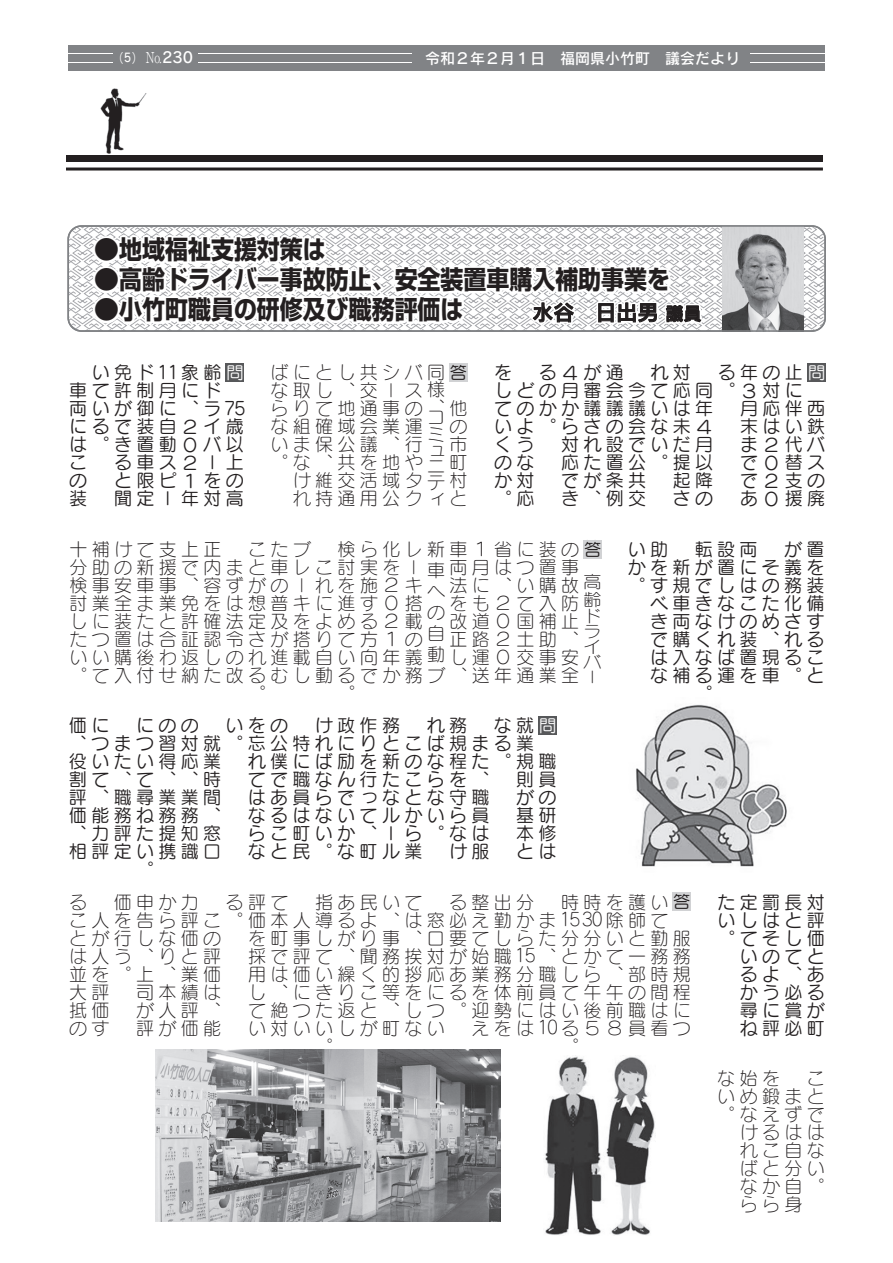
<style>
.page{position:relative;width:893px;height:1263px;background:#fff}
.page>*{position:absolute;margin:0;border:0;box-sizing:border-box;transform-origin:0 0}
.t1{font:700 25.5px "Shin Go Pro";color:#231f20}
.t2{font:21px "Rodin Pro DB";color:#231f20}
.t3{font:18px/18px "Seurat Pro L";letter-spacing:-.08em;color:#231f20}
.t4{font:18px/18px "Seurat Pro M";color:#231f20}
.t5{font:18px "Rodin Pro DB";color:#231f20}
.t6{font:17.25px "Seurat Pro M";color:#fff}
.t7{font:17.25px "Seurat Pro M";color:#231f20}
.t8{font:17.1px/17.7px "Seurat Pro L";color:#231f20;scale:1.05 1}
.t9{font:16.2px/15.5px "Seurat Pro L";color:#231f20;text-align:justify;scale:1.11 1}
.t10{font:15px "Rodin Pro DB";color:#fff}
.t11{font:300 15px "Ryumin Pro";color:#fff;scale:.77 1}
.t12{font:12px "Rodin Pro M";color:#fff;scale:.85 1}
.s1{font-family:"Rodin Pro DB"}
.s2{font-family:"Rodin Pro DB";font-weight:400}
.s3{font-size:17.1px}
.s4{font-size:16.2px}
</style>
<div class="page">
<div style="left:807px;top:363px;width:19px;height:19px;background:#57585a"></div>
<div style="left:226px;top:363px;width:18px;height:19px;background:#57585a"></div>
<div style="left:539px;top:716px;width:18px;height:18px;background:#57585a"></div>
<div style="left:449px;top:363px;width:19px;height:19px;background:#d1d2d4"></div>
<div style="left:584px;top:540px;width:18px;height:18px;background:#d1d2d4"></div>
<div style="left:673px;top:893px;width:18px;height:18px;background:#d1d2d4"></div>
<div style="left:66px;top:155px;width:757px;height:7px;background:#231f20"></div>
<hr style="left:66px;top:168px;width:757px;height:3px;background:#231f20">
<img style="left:100px;top:88px;width:47px;height:66px">
<svg style="left:68px;top:226px;width:757px;height:105px"></svg>
<div style="left:93px;top:236px;width:27px;height:27px;border:4px solid #fff;border-radius:50%"></div>
<div style="left:93px;top:266px;width:27px;height:27px;border:4px solid #fff;border-radius:50%"></div>
<div style="left:93px;top:296px;width:27px;height:27px;border:4px solid #fff;border-radius:50%"></div>
<svg style="left:114px;top:231px;width:593px;height:98px"></svg>
<img style="left:723px;top:228px;width:81px;height:101px">
<div style="left:67px;top:225px;width:759px;height:107px;border:2px solid #808285;border-radius:13px"></div>
<div style="left:68px;top:63px;width:756px;height:7px;background:#818386"></div>
<div style="left:68px;top:54px;width:756px;height:8px;background:#818386"></div>
<div style="left:68px;top:45px;width:756px;height:8px;background:#818386"></div>
<div style="left:113px;top:46px;width:84px;height:23px;background:#818386"></div>
<div style="left:412px;top:46px;width:338px;height:23px;background:#818386"></div>
<img style="left:155px;top:1050px;width:346px;height:171px">
<img style="left:636px;top:704px;width:151px;height:163px">
<img style="left:545px;top:1056px;width:111px;height:179px">
<p class="t12" style="left:119px;top:49px;width:22px"><span class="s1">5</span>( )</p>
<p class="t11" style="left:146px;top:46px;width:63px">No.<span class="s2">230</span></p>
<p class="t10" style="left:425px;top:48px;width:317px">令和２年２月１日　福岡県小竹町　議会だより</p>
<h1 class="t1" style="left:94px;top:230px;width:234px">●地域福祉支援対策は</h1>
<h1 class="t1" style="left:94px;top:260px;width:578px">●高齢ドライバー事故防止、安全装置車購入補助事業を</h1>
<p class="t5" style="left:666px;top:302px;width:37px">議員</p>
<h1 class="t1" style="left:94px;top:290px;width:371px">●小竹町職員の研修及び職務評価は</h1>
<p class="t2" style="left:532px;top:299px;width:127px">水谷　日出男</p>
<p class="t4" style="left:69px;top:363px;width:175px">　い免ド11象齢問</p>
<p class="t6" style="left:226px;top:361px;width:19px">問</p>
<p class="t4" style="left:69px;top:381px;width:152px">車て許制月にド</p>
<p class="t4" style="left:69px;top:399px;width:178px">両いが御に、ラ 75</p>
<p class="t4" style="left:114px;top:453px;width:101px">る車ス２ーと限ピ１</p>
<p class="t4" style="left:69px;top:417px;width:175px;text-align:right">にるで装自２イ歳は。き置動０バ以上<br>をの<br>年対高</p>
<p class="t4" style="left:69px;top:453px;width:19px;text-align:justify">この装</p>
<p class="t4" style="left:114px;top:489px;width:56px">聞定ー</p>
<p class="t3" style="left:271px;top:363px;width:197px">ばにとし共シバ同答な取し、交ー<br>らりて地通事の、他な組確域会業運<br>いま保公議、行</p>
<p class="t3" style="left:293px;top:471px;width:174px">け維交活域タ<br>れ持通用公クィと</p>
<p class="t7" style="left:450px;top:361px;width:19px">答</p>
<p class="t3" style="left:405px;top:377px;width:66px;line-height:26.5px;text-align:center">ス様　コ</p>
<p class="t3" style="left:427px;top:425px;width:19px;line-height:16.2px;text-align:justify">ミュニテ</p>
<p class="t3" style="left:449px;top:417px;width:19px;text-align:justify">の市町村</p>
<p class="t3" style="left:271px;top:453px;width:153px">。な、共を地や</p>
<p class="t4" style="left:494px;top:363px;width:334px">を　る４が通　れ対　る年の止問しどの月審会今て応同。３対に　てのかか議議議いは年<br>いよ。らさの会な未４<br>く<br>のな<br>か対</p>
<p class="t6" style="left:808px;top:361px;width:19px">問</p>
<p class="t4" style="left:740px;top:399px;width:86px;text-align:justify">月応伴西末はい鉄ま２代バで０替スで２支のあ０援廃</p>
<p class="t4" style="left:516px;top:435px;width:18px">う</p>
<p class="t4" style="left:561px;top:435px;width:153px">対れ設でいだ月応た置公。提以でが条共<br>き、例交</p>
<p class="t4" style="left:673px;top:471px;width:41px">起降さの</p>
<p class="t4" style="left:494px;top:489px;width:41px">。応</p>
<p class="t3" style="left:494px;top:539px;width:108px">省に装の<span class="s3">答</span></p>
<p class="t3" style="left:69px;top:539px;width:414px">十補けて支上正　こたブ　検ら化レ新車１分助の新援で内まと車レこ討実をー<br>検事安車事、容ずがのー<br>討業全ま業免をは想普キに進す０搭<br>しに装たと許確法定及をよめる２載<br>たつ置は合証認令さが搭りて方１<br>いい購後わ返しのれ進載自い向年義</p>
<p class="t3" style="left:248px;top:683px;width:18px">。</p>
<p class="t7" style="left:584px;top:538px;width:19px">答</p>
<p class="t3" style="left:427px;top:559px;width:19px;line-height:21px;text-align:justify">車への自動</p>
<p class="t3" style="left:449px;top:557px;width:130px;text-align:justify">両月はつ置事法に、い購故をも２て入防改道０国補止正路２土助、し運０交事安</p>
<p class="t8" style="left:584px;top:572px;width:18px">高齢</p>
<p class="t9" style="left:584px;top:607px;width:17px">ドライバ</p>
<p class="t3" style="left:69px;top:665px;width:525px">。て入付せ納た改るむし動るでか務ブ、送年通業全<span class="s4">ー</span></p>
<p class="t3" style="left:315px;top:575px;width:108px">れを施２キ</p>
<p class="t3" style="left:405px;top:629px;width:19px">の</p>
<p class="t3" style="left:338px;top:683px;width:18px">。</p>
<p class="t4" style="left:69px;top:716px;width:488px">価に　にのの　いをの　け政作務　れ務　な就問</p>
<p class="t6" style="left:539px;top:714px;width:19px">問</p>
<p class="t4" style="left:69px;top:734px;width:490px">、つまつ習対就。忘公特れにりとこば規まる業　</p>
<p class="t4" style="left:248px;top:752px;width:309px">れ僕にば励を新のな程た。規職てで職なん行たこらを、<br>はあ員らでっなとな守職<br>なるはないてルかいら員<br>らこ町いか、ー<br>なと民。な町ル業</p>
<p class="t4" style="left:69px;top:752px;width:153px;text-align:justify">役いたい得応業割て、て、、時評、職尋業業間価能務ね務務、</p>
<p class="t4" style="left:516px;top:770px;width:41px;text-align:justify">則員がの基研本修とは</p>
<p class="t4" style="left:69px;top:824px;width:153px">、力評た提知窓</p>
<p class="t4" style="left:404px;top:824px;width:86px;text-align:right">ら。なはけ服</p>
<p class="t4" style="left:69px;top:842px;width:152px">相評定い携識口</p>
<p class="t4" style="left:136px;top:860px;width:18px">。</p>
<p class="t4" style="left:628px;top:539px;width:197px">い助　転設両　が置かを新が置にそ義を</p>
<p class="t4" style="left:650px;top:593px;width:175px">べ車きなこた化備</p>
<p class="t4" style="left:650px;top:611px;width:175px">き両なけのめさす</p>
<p class="t4" style="left:650px;top:629px;width:60px">で購く</p>
<p class="t4" style="left:650px;top:647px;width:174px">は入なば置現るこ</p>
<p class="t4" style="left:650px;top:665px;width:174px">な補る運を車。と</p>
<p class="t4" style="left:695px;top:683px;width:18px">。</p>
<p class="t4" style="left:628px;top:575px;width:197px">。す規でしはの務装</p>
<p class="t4" style="left:717px;top:629px;width:108px">れ装、れる</p>
<p class="t3" style="left:69px;top:892px;width:622px">る　価申か力　る評て　指あ民いて　る整出分　時時を護い答</p>
<p class="t7" style="left:673px;top:891px;width:19px">答</p>
<p class="t3" style="left:248px;top:910px;width:446px;text-indent:-179px">こ人を告ら評こ。価本人導るよ、は窓必え勤かま1530除師て　を町事しがり事、口要てしらた分分いと勤服採で評て、聞務挨対が始職15、とかて一務務</p>
<p class="t3" style="left:69px;top:928px;width:153px">とが行しな価のは人う、りと評並を。上、業価大評<br>抵価<br>のす</p>
<p class="t3" style="left:248px;top:964px;width:127px">用は価い繰く</p>
<p class="t3" style="left:315px;top:1018px;width:130px;text-indent:-67px">い対いいしが町ない。</p>
<p class="t3" style="left:382px;top:964px;width:309px">的拶応あ業務分職しら、部時規</p>
<p class="t3" style="left:136px;top:982px;width:86px;text-align:justify">司本績はが人評、評が価能</p>
<p class="t3" style="left:248px;top:982px;width:443px">し、にきりこ等をにるを体前員て午午の間程て絶つた返と、しつ。迎勢にはい後前職はに</p>
<p class="t3" style="left:472px;top:1018px;width:220px">えをは10る５８員看つ</p>
<p class="t3" style="left:561px;top:1036px;width:18px">。</p>
<p class="t4" style="left:717px;top:892px;width:108px">た定罰長対いしはと評</p>
<p class="t4" style="left:740px;top:946px;width:87px;text-align:justify">いのてとるよ、あかう必る尋に賞がね評必町</p>
<p class="t4" style="left:717px;top:928px;width:108px">。てそし価</p>
<p class="t3" style="left:717px;top:1069px;width:107px">な始を　こいめ鍛まと</p>
<p class="t3" style="left:740px;top:1123px;width:86px;text-align:justify">けるははれこ自なばと分いなか自。らら身</p>
<p class="t3" style="left:717px;top:1105px;width:108px">。なえずで</p>
</div>
